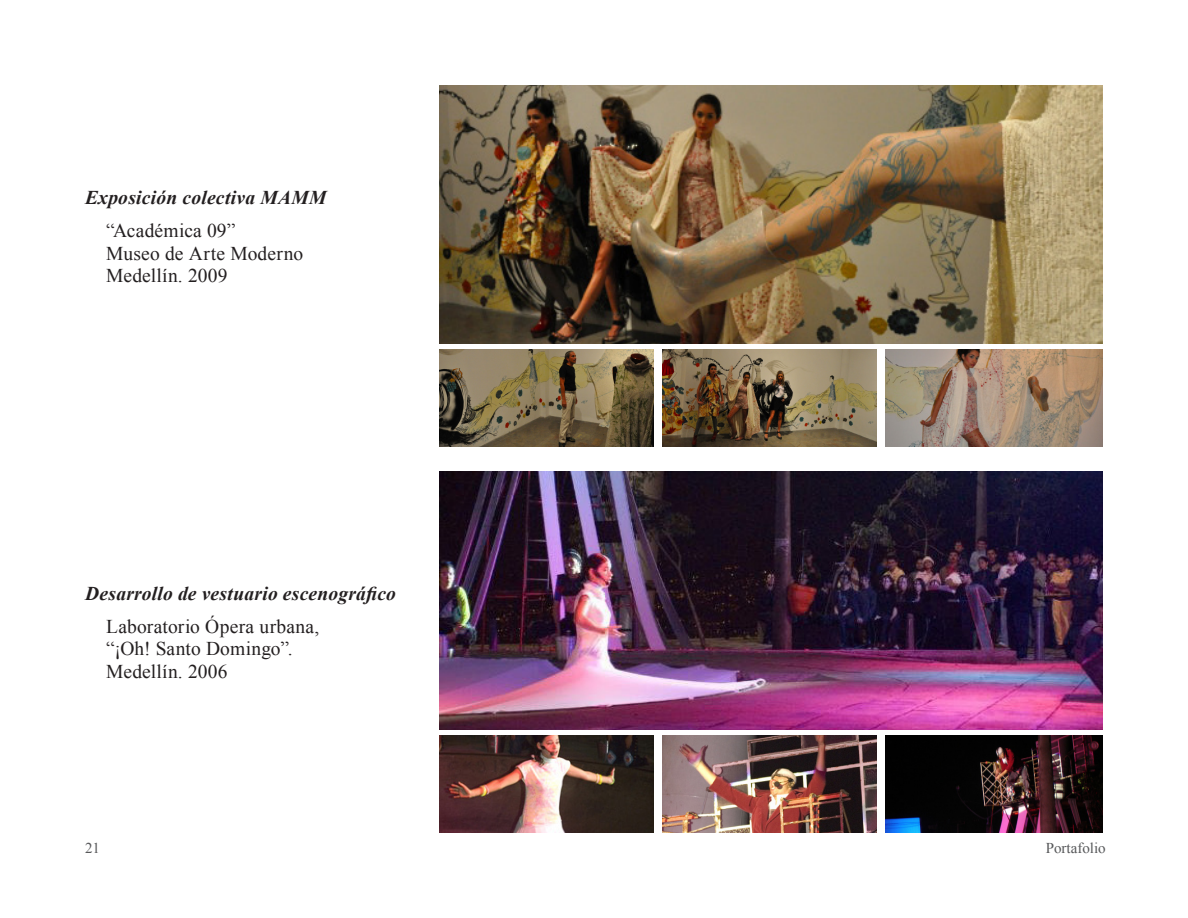
<style>
.page{position:relative;width:1188px;height:918px;background:#fff}
.page>*{position:absolute;margin:0;border:0;box-sizing:border-box;transform-origin:0 0}
.Bloque_experiencia{font:19.5px "Times New Roman";letter-spacing:.01em;color:#231f20}
.t1{font:italic 700 19.5px "Times New Roman";letter-spacing:.01em;color:#231f20}
.t2{font:15px "Times New Roman";color:#57585a}
</style>
<div class="page">
<img style="left:439px;top:472px;width:663px;height:258px">
<img style="left:439px;top:85px;width:663px;height:258px">
<img style="left:886px;top:736px;width:216px;height:97px">
<img style="left:886px;top:349px;width:216px;height:97px">
<img style="left:662px;top:736px;width:214px;height:97px">
<img style="left:662px;top:349px;width:214px;height:97px">
<img style="left:439px;top:736px;width:215px;height:97px">
<img style="left:439px;top:349px;width:215px;height:97px">
<p class="t1" style="left:85px;top:184px;width:243px">Exposición colectiva MAMM</p>
<p class="Bloque_experiencia" style="left:106px;top:218px;width:131px">“Académica 09”</p>
<p class="Bloque_experiencia" style="left:106px;top:240px;width:198px">Museo de Arte Moderno</p>
<p class="Bloque_experiencia" style="left:106px;top:263px;width:123px">Medellín. 2009</p>
<p class="t1" style="left:85px;top:579px;width:312px">Desarrollo de vestuario escenográfico</p>
<p class="Bloque_experiencia" style="left:106px;top:613px;width:215px">Laboratorio Ópera urbana,</p>
<p class="Bloque_experiencia" style="left:106px;top:635px;width:188px">“¡Oh! Santo Domingo”.</p>
<p class="Bloque_experiencia" style="left:106px;top:658px;width:123px">Medellín. 2006</p>
<p class="t2" style="left:85px;top:838px;width:16px">21</p>
<p class="t2" style="left:1046px;top:838px;width:61px">Portafolio</p>
</div>
